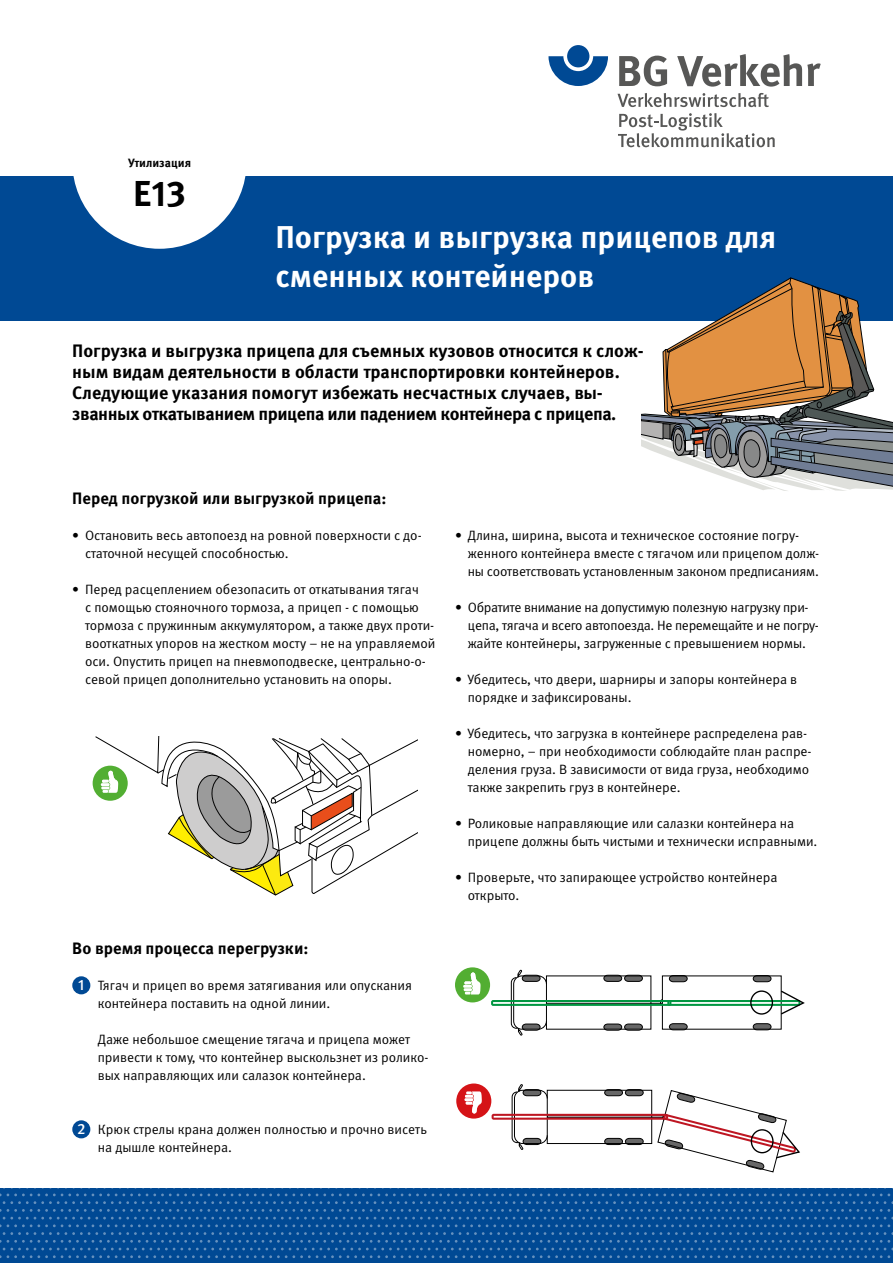
<style>
.page{position:relative;width:893px;height:1263px;background:#fff}
.page>*{position:absolute;margin:0;border:0;box-sizing:border-box;transform-origin:0 0}
.t1{font:700 36px "Meta Pro";color:#000}
.t2{font:700 31.5px/39px "Meta Pro";color:#fff}
.t3{font:700 18px/21px "Meta Pro";color:#000}
.t4{font:700 16.5px "Meta Pro";color:#000}
.t5{font:13.5px/18px "Meta Pro Norm";color:#000}
.t6{font:13.5px/18px "Meta Pro Norm";letter-spacing:-.02em;color:#000}
.t7{font:700 12px "Meta Pro";color:#000}
.s1{font-family:"DGUV Meta"}
.s2{font-family:"Meta Pro";font-weight:500;font-size:15px;color:#fff}
</style>
<div class="page">
<div style="left:0;top:176px;width:893px;height:145px;background:#004994"></div>
<div style="left:72px;top:74px;width:175px;height:175px;background:#fff;border-radius:50%"></div>
<div style="left:0;top:1188px;width:893px;height:75px;background:#004994"></div>
<svg style="left:0;top:1188px;width:893px;height:70px"></svg>
<svg style="left:548px;top:56px;width:60px;height:30px"></svg>
<div style="left:567px;top:45px;width:22px;height:22px;background:#004994;border-radius:50%"></div>
<svg style="left:619px;top:56px;width:48px;height:30px"></svg>
<svg style="left:677px;top:54px;width:144px;height:33px"></svg>
<svg style="left:617px;top:93px;width:152px;height:14px"></svg>
<svg style="left:618px;top:113px;width:157px;height:34px"></svg>
<div style="left:72px;top:976px;width:18px;height:18px;background:#004994;border-radius:50%"></div>
<div style="left:72px;top:1120px;width:18px;height:18px;background:#004994;border-radius:50%"></div>
<svg style="left:642px;top:277px;width:251px;height:214px"></svg>
<svg style="left:491px;top:969px;width:314px;height:67px"></svg>
<div style="left:455px;top:967px;width:35px;height:35px;background:#52ae32;border-radius:50%"></div>
<svg style="left:463px;top:972px;width:18px;height:22px"></svg>
<svg style="left:492px;top:1084px;width:308px;height:89px"></svg>
<svg style="left:94px;top:736px;width:324px;height:160px"></svg>
<div style="left:456px;top:1083px;width:35px;height:35px;background:#d51317;border-radius:50%"></div>
<svg style="left:464px;top:1091px;width:18px;height:22px"></svg>
<p class="t7" style="left:128px;top:153px;width:64px">Утилизация</p>
<h1 class="t1" style="left:133px;top:165px;width:54px">E13</h1>
<h2 class="t2" style="left:275px;top:216px;width:502px">Погрузка и выгрузка прицепов для сменных контейнеров</h2>
<p class="t3" style="left:72px;top:339px;width:573px">Погрузка и выгрузка прицепа для съемных кузовов относится к слож&shy;ным видам деятельности в области транспортировки контейнеров.<br>Следующие указания помогут избежать несчастных случаев, вы&shy;званных откатыванием прицепа или падением контейнера с прицепа.</p>
<p class="t4" style="left:72px;top:485px;width:316px">Перед погрузкой или выгрузкой прицепа:</p>
<p class="t5" style="left:85px;top:525px;width:338px;text-indent:-13px"><span class="s1">•</span> Остановить весь автопоезд на ровной поверхности с до&shy;статочной несущей способностью.</p>
<p class="t5" style="left:85px;top:579px;width:352px;text-indent:-13px"><span class="s1">•</span> Перед расцеплением обезопасить от откатывания тягач<br>с помощью стояночного тормоза, а прицеп - с помощью тормоза с пружинным аккумулятором, а также двух проти&shy;вооткатных упоров на жестком мосту – не на управляемой оси. Опустить прицеп на пневмоподвеске, центрально-о&shy;севой прицеп дополнительно установить на опоры.</p>
<p class="t4" style="left:72px;top:935px;width:238px">Во время процесса перегрузки:</p>
<p class="t5" style="left:98px;top:975px;width:316px;text-indent:-20px"><span class="s2">1</span> Тягач и прицеп во время затягивания или опускания контейнера поставить на одной линии.</p>
<p class="t5" style="left:98px;top:1029px;width:332px">Даже небольшое смещение тягача и прицепа может привести к тому, что контейнер выскользнет из ролико&shy;вых направляющих или салазок контейнера.</p>
<p class="t5" style="left:98px;top:1119px;width:331px;text-indent:-21px"><span class="s2">2</span> Крюк стрелы крана должен полностью и прочно висеть на дышле контейнера.</p>
<p class="t5" style="left:468px;top:525px;width:353px;text-indent:-13px"><span class="s1">•</span> Длина, ширина, высота и техническое состояние погру&shy;женного контейнера вместе с тягачом или прицепом долж&shy;ны соответствовать установленным законом предписаниям.</p>
<p class="t6" style="left:468px;top:597px;width:353px;text-indent:-13px"><span class="s1">•</span> Обратите внимание на допустимую полезную нагрузку при&shy;цепа, тягача и всего автопоезда. Не перемещайте и не погру&shy;жайте контейнеры, загруженные с превышением нормы.</p>
<p class="t5" style="left:468px;top:669px;width:331px;text-indent:-13px"><span class="s1">•</span> Убедитесь, что двери, шарниры и запоры контейнера в порядке и зафиксированы.</p>
<p class="t5" style="left:468px;top:723px;width:345px;text-indent:-13px"><span class="s1">•</span> Убедитесь, что загрузка в контейнере распределена рав&shy;номерно, – при необходимости соблюдайте план распре&shy;деления груза. В зависимости от вида груза, необходимо также закрепить груз в контейнере.</p>
<p class="t5" style="left:468px;top:813px;width:351px;text-indent:-13px"><span class="s1">•</span> Роликовые направляющие или салазки контейнера на прицепе должны быть чистыми и технически исправными.</p>
<p class="t5" style="left:468px;top:867px;width:311px;text-indent:-13px"><span class="s1">•</span> Проверьте, что запирающее устройство контейнера открыто.</p>
</div>
